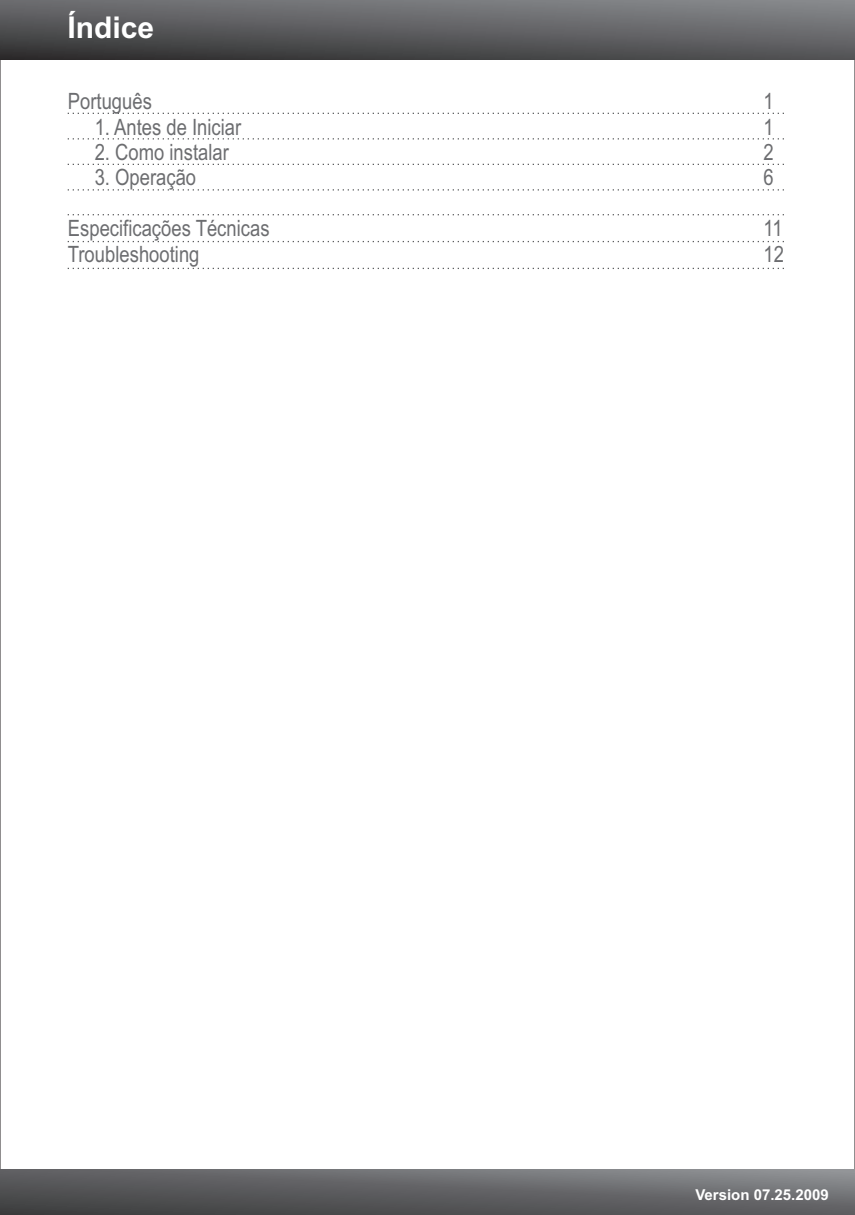
<style>
.page{position:relative;width:855px;height:1215px;background:#fff}
.page>*{position:absolute;margin:0;border:0;box-sizing:border-box;transform-origin:0 0}
.t1{font:700 30px "Arial";color:#fff}
.t2{font:22.5px "Arial Narrow";color:#6c6d70}
.t3{font:700 15px "Arial";color:#fff}
</style>
<div class="page">
<svg style="left:0;top:0;width:855px;height:59px;background:#5e5e61"></svg>
<svg style="left:0;top:1170px;width:855px;height:45px;background:#606163"></svg>
<svg style="left:68px;top:214px;width:716px;height:1px"></svg>
<svg style="left:68px;top:268px;width:716px;height:1px"></svg>
<svg style="left:68px;top:241px;width:716px;height:1px"></svg>
<svg style="left:68px;top:189px;width:716px;height:2px"></svg>
<svg style="left:68px;top:164px;width:716px;height:1px"></svg>
<svg style="left:68px;top:138px;width:716px;height:1px"></svg>
<svg style="left:68px;top:113px;width:716px;height:1px"></svg>
<h1 class="t1" style="left:68px;top:16px;width:88px">Índice</h1>
<p class="t2" style="left:68px;top:93px;width:86px">Português</p>
<p class="t2" style="left:763px;top:93px;width:12px">1</p>
<p class="t2" style="left:95px;top:118px;width:148px">1. Antes de Iniciar</p>
<p class="t2" style="left:763px;top:118px;width:12px">1</p>
<p class="t2" style="left:95px;top:144px;width:136px">2. Como instalar</p>
<p class="t2" style="left:763px;top:144px;width:12px">2</p>
<p class="t2" style="left:95px;top:169px;width:103px">3. Operação</p>
<p class="t2" style="left:763px;top:169px;width:12px">6</p>
<p class="t2" style="left:68px;top:220px;width:203px">Especificações Técnicas</p>
<p class="t2" style="left:763px;top:220px;width:21px">11</p>
<p class="t2" style="left:68px;top:246px;width:133px">Troubleshooting</p>
<p class="t2" style="left:763px;top:246px;width:22px">12</p>
<p class="t3" style="left:695px;top:1189px;width:135px">Version 07.25.2009</p>
</div>
